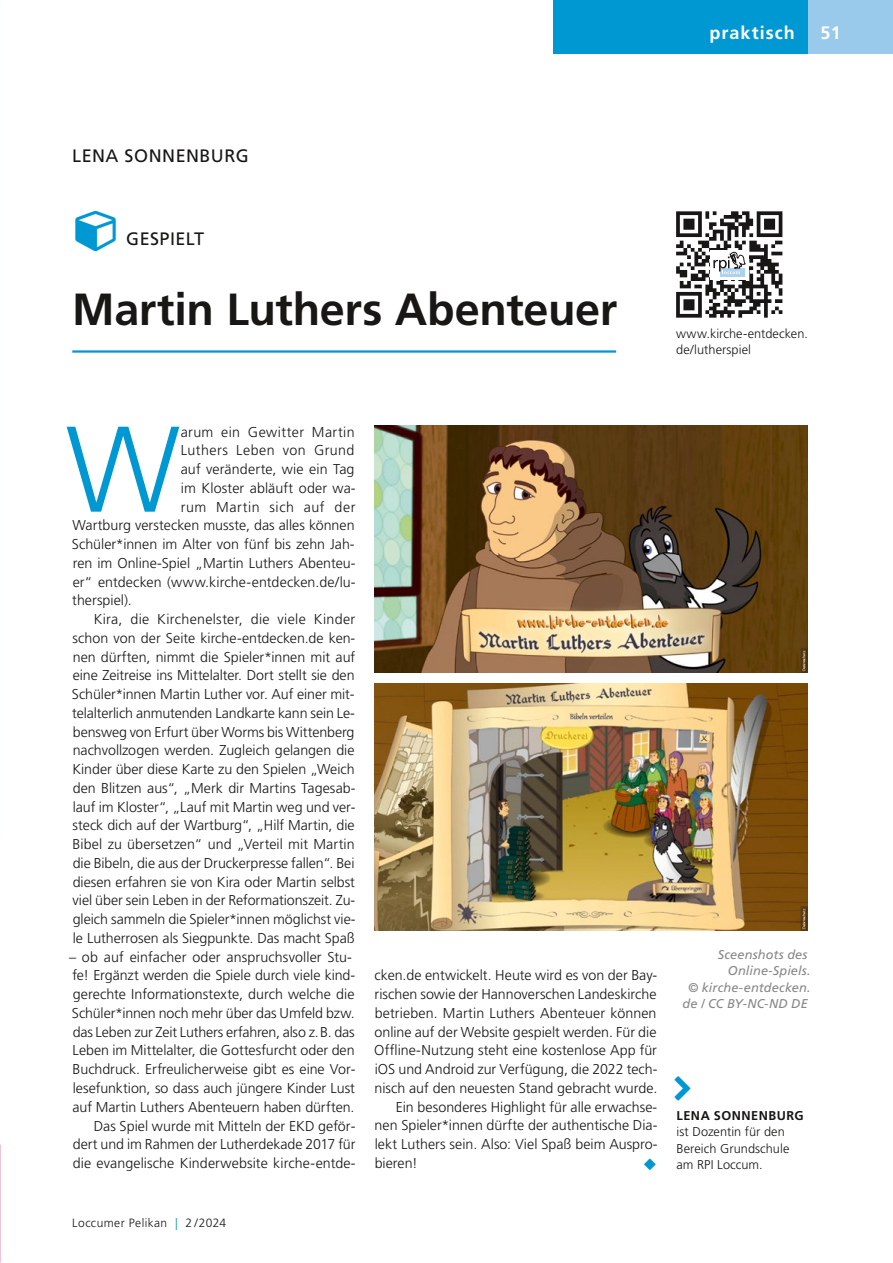
<style>
.page{position:relative;width:893px;height:1263px;background:#fff}
.page>*{position:absolute;margin:0;border:0;box-sizing:border-box;transform-origin:0 0}
.Normal_Initial{font:300 121.65px "Frutiger LT Pro";color:#0098d3}
.Head_Absatzlinie_Text{font:700 45px "Frutiger LT Pro";letter-spacing:-.005em;color:#181716}
.Autor{font:18px "Frutiger LT Pro";letter-spacing:.025em;color:#181716}
.t1{font:700 18px "Frutiger LT Pro";letter-spacing:.06em;color:#fff}
.gehört-gesehen-gelesen{font:18px "Frutiger LT Pro";letter-spacing:.025em;color:#181716}
.Normal_Initial-2{font:300 14.25px/18.8px "Frutiger LT Pro";color:#181716;text-align:justify}
.Normal_Initial-3{font:300 14.25px "Frutiger LT Pro";letter-spacing:.03em;color:#181716}
.Normal_Initial-4{font:300 14.25px "Frutiger LT Pro";letter-spacing:.04em;color:#181716}
.BU{font:300 12.75px/16.5px "Frutiger LT Pro";letter-spacing:.005em;color:#181716}
.BU_grau__unter_Bildern{font:italic 12.75px/16.5px "Frutiger LT Pro";letter-spacing:.01em;color:#868786;text-align:right}
.t2{font:300 12px "Frutiger LT Pro";letter-spacing:.035em;color:#181716}
.s1{color:#0098d3}
.s2{font-weight:700}
</style>
<div class="page">
<div style="left:553px;top:0;width:259px;height:54px;background:#0098d3"></div>
<div style="left:808px;top:0;width:85px;height:54px;background:#99caeb"></div>
<hr style="left:72px;top:350px;width:544px;height:3px;background:#0098d3">
<svg style="left:676px;top:211px;width:106px;height:107px"></svg>
<img style="left:374px;top:425px;width:434px;height:247px">
<img style="left:374px;top:683px;width:434px;height:247px">
<img style="left:0;top:827px;width:1px;height:343px">
<p class="t1" style="left:709px;top:22px;width:87px">praktisch</p>
<p class="t1" style="left:820px;top:22px;width:22px">51</p>
<p class="Autor" style="left:72px;top:145px;width:178px">LENA SONNENBURG</p>
<p class="gehört-gesehen-gelesen" style="left:126px;top:229px;width:79px">GESPIELT</p>
<p class="Head_Absatzlinie_Text" style="left:72px;top:282px;width:547px">Martin Luthers Abenteuer</p>
<p class="BU" style="left:676px;top:325px;width:133px">www.kirche-entdecken. de/lutherspiel</p>
<p class="Normal_Initial" style="left:66px;top:399px;width:116px">W</p>
<p class="Normal_Initial-3" style="left:181px;top:423px;width:175px">arum ein Gewitter Martin</p>
<p class="Normal_Initial-3" style="left:181px;top:442px;width:175px">Luthers Leben von Grund</p>
<p class="Normal_Initial-2" style="left:181px;top:460px;width:175px">auf veränderte, wie ein Tag</p>
<p class="Normal_Initial-2" style="left:181px;top:479px;width:176px">im Kloster abläuft oder wa-</p>
<p class="Normal_Initial-4" style="left:181px;top:498px;width:176px">rum Martin sich auf der</p>
<p class="Normal_Initial-2" style="left:72px;top:516px;width:284px">Wartburg verstecken musste, das alles können</p>
<p class="Normal_Initial-2" style="left:72px;top:535px;width:284px">Schüler*innen im Alter von fünf bis zehn Jah-</p>
<p class="Normal_Initial-2" style="left:73px;top:554px;width:284px">ren im Online-Spiel „Martin Luthers Abenteu-</p>
<p class="Normal_Initial-2" style="left:73px;top:572px;width:284px">er“ entdecken (www.kirche-entdecken.de/lu-</p>
<p class="Normal_Initial-2" style="left:72px;top:591px;width:61px">therspiel).</p>
<p class="Normal_Initial-2" style="left:72px;top:610px;width:285px;text-indent:22px">Kira, die Kirchenelster, die viele Kinder schon von der Seite kirche-entdecken.de ken&shy;nen dürften, nimmt die Spieler*innen mit auf eine Zeitreise ins Mittelalter. Dort stellt sie den Schüler*innen Martin Luther vor. Auf einer mit&shy;telalterlich anmutenden Landkarte kann sein Le&shy;bensweg von Erfurt über Worms bis Wittenberg nachvollzogen werden. Zugleich gelangen die Kinder über diese Karte zu den Spielen „Weich den Blitzen aus“, „Merk dir Martins Tagesab&shy;lauf im Kloster“, „Lauf mit Martin weg und ver&shy;steck dich auf der Wartburg“, „Hilf Martin, die Bibel zu übersetzen“ und „Verteil mit Martin die Bibeln, die aus der Druckerpresse fallen“. Bei diesen erfahren sie von Kira oder Martin selbst viel über sein Leben in der Reformationszeit. Zu&shy;gleich sammeln die Spieler*innen möglichst vie&shy;le Lutherrosen als Siegpunkte. Das macht Spaß</p>
<p class="Normal_Initial-2" style="left:69px;top:947px;width:288px;text-align:left">– ob auf einfacher oder anspruchsvoller Stu&shy;fe! Ergänzt werden die Spiele durch viele kind&shy;gerechte Informationstexte, durch welche die Schüler*innen noch mehr über das Umfeld bzw. das Leben zur Zeit Luthers erfahren, also z.B. das Leben im Mittelalter, die Gottesfurcht oder den Buchdruck. Erfreulicherweise gibt es eine Vor&shy;lesefunktion, so dass auch jüngere Kinder Lust auf Martin Luthers Abenteuern haben dürften.</p>
<p class="Normal_Initial-2" style="left:73px;top:1116px;width:284px;text-indent:21px">Das Spiel wurde mit Mitteln der EKD geför&shy;dert und im Rahmen der Lutherdekade 2017 für die evangelische Kinderwebsite kirche-entde-</p>
<p class="t2" style="left:72px;top:1215px;width:155px">Loccumer Pelikan <span class="s1">|</span> 2 /2024</p>
<p class="Normal_Initial-2" style="left:374px;top:966px;width:285px">cken.de entwickelt. Heute wird es von der Bay&shy;rischen sowie der Hannoverschen Landeskirche betrieben. Martin Luthers Abenteuer können online auf der Website gespielt werden. Für die Offline-Nutzung steht eine kostenlose App für iOS und Android zur Verfügung, die 2022 tech&shy;nisch auf den neuesten Stand gebracht wurde.</p>
<p class="Normal_Initial-2" style="left:375px;top:1097px;width:284px;text-indent:21px">Ein besonderes Highlight für alle erwachse&shy;nen Spieler*innen dürfte der authentische Dia&shy;lekt Luthers sein. Also: Viel Spaß beim Auspro&shy;bieren!</p>
<p class="BU_grau__unter_Bildern" style="left:718px;top:946px;width:94px">Sceenshots des<br>Online-Spiels.</p>
<p class="BU_grau__unter_Bildern" style="left:682px;top:979px;width:130px;text-align:center">© kirche-entdecken. de / CC BY-NC-ND DE</p>
<p class="BU" style="left:676px;top:1107px;width:129px"><span class="s2">LENA SONNENBURG </span>ist Dozentin für den<br>Bereich Grundschule am RPI Loccum.</p>
</div>
